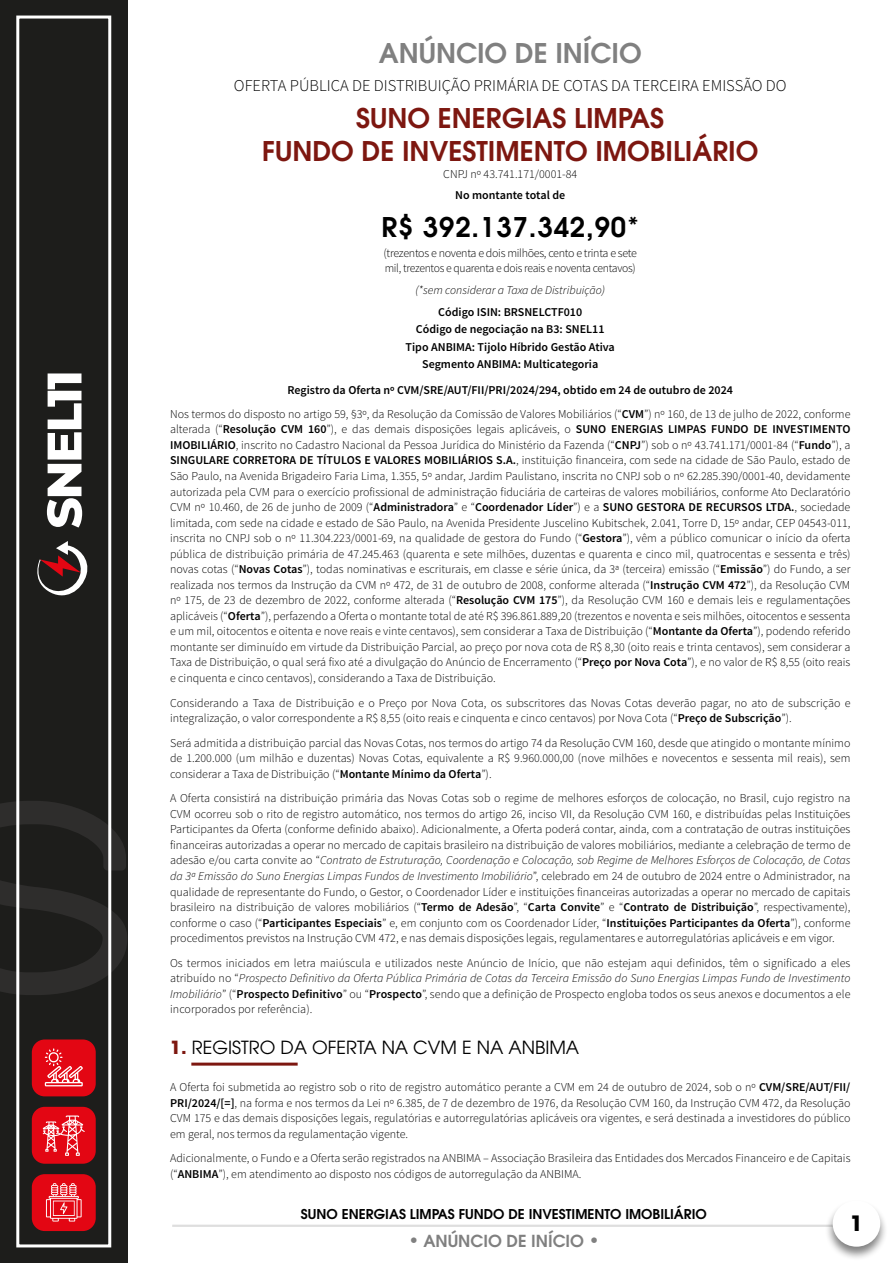
<style>
.page{position:relative;width:893px;height:1263px;background:#fff}
.page>*{position:absolute;margin:0;border:0;box-sizing:border-box;transform-origin:0 0}
.t1{font:600 27px/33px "ITC Avant Garde Pro";color:#7d1710;text-align:center}
.t2{font:600 27px "ITC Avant Garde Pro";letter-spacing:.035em;color:#000}
.t3{font:600 27px "ITC Avant Garde Pro";color:#808080}
.t4{font:700 21px "ITC Avant Garde Pro";color:#000}
.t5{font:18px "ITC Avant Garde Pro";color:#000}
.t6{font:300 16.5px "Source Sans Pro";color:#000}
.t7{font:600 16.5px "ITC Avant Garde Pro";color:#808080}
.t8{font:600 13.5px "ITC Avant Garde Pro";color:#000}
.t9{font:300 12px/15.6px "Source Sans Pro";color:#000;text-align:justify}
.t10{font:600 12px/17.4px "Source Sans Pro";color:#000;text-align:center}
.t11{font:300 12px/15.6px "Source Sans Pro";letter-spacing:-.025em;color:#000}
.t12{font:italic 300 12px "Source Sans Pro";color:#000}
.s1{font-weight:600}
.s2{font-style:italic}
.s3{font-weight:700;color:#7d1710}
.s4{font-size:18px}
</style>
<div class="page">
<div style="left:0;top:0;width:128px;height:1263px;background:#1d1d1b"></div>
<svg style="left:0;top:801px;width:127px;height:194px"></svg>
<div style="left:16px;top:16px;width:95px;height:1231px;border:3px solid #fff"></div>
<div style="left:32px;top:1039px;width:64px;height:57px;background:#e30613;border-radius:13px"></div>
<svg style="left:45px;top:1048px;width:38px;height:38px"></svg>
<div style="left:32px;top:1107px;width:64px;height:57px;background:#e30613;border-radius:13px"></div>
<svg style="left:43px;top:1115px;width:42px;height:41px"></svg>
<div style="left:32px;top:1174px;width:64px;height:57px;background:#e30613;border-radius:13px"></div>
<svg style="left:46px;top:1183px;width:36px;height:39px"></svg>
<svg style="left:47px;top:373px;width:35px;height:154px"></svg>
<svg style="left:37px;top:541px;width:51px;height:55px"></svg>
<hr style="left:172px;top:1225px;width:666px;height:2px;background:#ccc">
<div style="left:825px;top:1199px;width:63px;height:62px;background:#000;opacity:.5"></div>
<div style="left:833px;top:1200px;width:47px;height:47px;background:#fff;border-radius:50%"></div>
<hr style="left:191px;top:1062px;width:107px;height:3px;background:#7d1710">
<h1 class="t3" style="left:379px;top:35px;width:264px">ANÚNCIO DE INÍCIO</h1>
<h3 class="t6" style="left:234px;top:75px;width:554px">OFERTA PÚBLICA DE DISTRIBUIÇÃO PRIMÁRIA DE COTAS DA TERCEIRA EMISSÃO DO</h3>
<h1 class="t1" style="left:262px;top:101px;width:498px">SUNO ENERGIAS LIMPAS<br>FUNDO DE INVESTIMENTO IMOBILIÁRIO</h1>
<p class="t9" style="left:443px;top:167px;width:135px">CNPJ nº 43.741.171/0001-84</p>
<p class="t10" style="left:455px;top:187px;width:112px">No montante total de</p>
<h1 class="t2" style="left:381px;top:209px;width:259px">R$ 392.137.342,90*</h1>
<p class="t11" style="left:384px;top:245px;width:255px">(trezentos e noventa e dois milhões, cento e trinta e sete mil, trezentos e quarenta e dois reais e noventa centavos)</p>
<p class="t12" style="left:415px;top:283px;width:191px">(*sem considerar a Taxa de Distribuição)</p>
<p class="t10" style="left:406px;top:303px;width:211px">Código ISIN: BRSNELCTF010<br>Código de negociação na B3: SNEL11<br>Tipo ANBIMA: Tijolo Híbrido Gestão Ativa Segmento ANBIMA: Multicategoria</p>
<p class="t9" style="left:170px;top:378px;width:682px;line-height:24px;text-align:center"><span class="s1">Registro da Oferta nº CVM/SRE/AUT/FII/PRI/2024/294, obtido em 24 de outubro de 2024<br></span>Nos termos do disposto no artigo 59, §3º, da Resolução da Comissão de Valores Mobiliários (“<span class="s1">CVM</span>”) nº 160, de 13 de julho de 2022, conforme</p>
<p class="t9" style="left:170px;top:422px;width:682px">alterada (“<span class="s1">Resolução CVM 160</span>”), e das demais disposições legais aplicáveis, o <span class="s1">SUNO ENERGIAS LIMPAS FUNDO DE INVESTIMENTO IMOBILIÁRIO</span>, inscrito no Cadastro Nacional da Pessoa Jurídica do Ministério da Fazenda (“<span class="s1">CNPJ</span>”) sob o nº 43.741.171/0001-84 (“<span class="s1">Fundo</span>”), a <span class="s1">SINGULARE CORRETORA DE TÍTULOS E VALORES MOBILIÁRIOS S.A.</span>, instituição financeira, com sede na cidade de São Paulo, estado de São Paulo, na Avenida Brigadeiro Faria Lima, 1.355, 5º andar, Jardim Paulistano, inscrita no CNPJ sob o nº 62.285.390/0001-40, devidamente autorizada pela CVM para o exercício profissional de administração fiduciária de carteiras de valores mobiliários, conforme Ato Declaratório CVM nº 10.460, de 26 de junho de 2009 (“<span class="s1">Administradora</span>” e “<span class="s1">Coordenador Líder</span>”) e a <span class="s1">SUNO GESTORA DE RECURSOS LTDA.</span>, sociedade limitada, com sede na cidade e estado de São Paulo, na Avenida Presidente Juscelino Kubitschek, 2.041, Torre D, 15º andar, CEP 04543-011, inscrita no CNPJ sob o nº 11.304.223/0001-69, na qualidade de gestora do Fundo (“<span class="s1">Gestora</span>”), vêm a público comunicar o início da oferta pública de distribuição primária de 47.245.463 (quarenta e sete milhões, duzentas e quarenta e cinco mil, quatrocentas e sessenta e três) novas cotas (“<span class="s1">Novas Cotas</span>”), todas nominativas e escriturais, em classe e série única, da 3ª (terceira) emissão (“<span class="s1">Emissão</span>”) do Fundo, a ser realizada nos termos da Instrução da CVM nº 472, de 31 de outubro de 2008, conforme alterada (“<span class="s1">Instrução CVM 472</span>”), da Resolução CVM nº 175, de 23 de dezembro de 2022, conforme alterada (“<span class="s1">Resolução CVM 175</span>”), da Resolução CVM 160 e demais leis e regulamentações aplicáveis (“<span class="s1">Oferta</span>”), perfazendo a Oferta o montante total de até R$ 396.861.889,20 (trezentos e noventa e seis milhões, oitocentos e sessenta e um mil, oitocentos e oitenta e nove reais e vinte centavos), sem considerar a Taxa de Distribuição (“<span class="s1">Montante da Oferta</span>”), podendo referido montante ser diminuído em virtude da Distribuição Parcial, ao preço por nova cota de R$ 8,30 (oito reais e trinta centavos), sem considerar a Taxa de Distribuição, o qual será fixo até a divulgação do Anúncio de Encerramento (“<span class="s1">Preço por Nova Cota</span>”), e no valor de R$ 8,55 (oito reais e cinquenta e cinco centavos), considerando a Taxa de Distribuição.</p>
<p class="t9" style="left:170px;top:695px;width:682px">Considerando a Taxa de Distribuição e o Preço por Nova Cota, os subscritores das Novas Cotas deverão pagar, no ato de subscrição e integralização, o valor correspondente a R$ 8,55 (oito reais e cinquenta e cinco centavos) por Nova Cota (“<span class="s1">Preço de Subscrição</span>”).</p>
<p class="t9" style="left:170px;top:735px;width:682px">Será admitida a distribuição parcial das Novas Cotas, nos termos do artigo 74 da Resolução CVM 160, desde que atingido o montante mínimo de 1.200.000 (um milhão e duzentas) Novas Cotas, equivalente a R$ 9.960.000,00 (nove milhões e novecentos e sessenta mil reais), sem considerar a Taxa de Distribuição (“<span class="s1">Montante Mínimo da Oferta</span>”).</p>
<p class="t9" style="left:170px;top:790px;width:682px">A Oferta consistirá na distribuição primária das Novas Cotas sob o regime de melhores esforços de colocação, no Brasil, cujo registro na CVM ocorreu sob o rito de registro automático, nos termos do artigo 26, inciso VII, da Resolução CVM 160, e distribuídas pelas Instituições Participantes da Oferta (conforme definido abaixo). Adicionalmente, a Oferta poderá contar, ainda, com a contratação de outras instituições financeiras autorizadas a operar no mercado de capitais brasileiro na distribuição de valores mobiliários, mediante a celebração de termo de adesão e/ou carta convite ao “<span class="s2">Contrato de Estruturação, Coordenação e Colocação, sob Regime de Melhores Esforços de Colocação, de Cotas da 3ª Emissão do Suno Energias Limpas Fundos de Investimento Imobiliário</span>”, celebrado em 24 de outubro de 2024 entre o Administrador, na qualidade de representante do Fundo, o Gestor, o Coordenador Líder e instituições financeiras autorizadas a operar no mercado de capitais brasileiro na distribuição de valores mobiliários (“<span class="s1">Termo de Adesão</span>”, “<span class="s1">Carta Convite</span>” e “<span class="s1">Contrato de Distribuição</span>”, respectivamente), conforme o caso (“<span class="s1">Participantes Especiais</span>” e, em conjunto com os Coordenador Líder, “<span class="s1">Instituições Participantes da Oferta</span>”), conforme procedimentos previstos na Instrução CVM 472, e nas demais disposições legais, regulamentares e autorregulatórias aplicáveis e em vigor.</p>
<p class="t9" style="left:170px;top:955px;width:682px">Os termos iniciados em letra maiúscula e utilizados neste Anúncio de Início, que não estejam aqui definidos, têm o significado a eles atribuído no “<span class="s2">Prospecto Definitivo da Oferta Pública Primária de Cotas da Terceira Emissão do Suno Energias Limpas Fundo de Investimento Imobiliário</span>” (“<span class="s1">Prospecto Definitivo</span>” ou “<span class="s1">Prospecto</span>”, sendo que a definição de Prospecto engloba todos os seus anexos e documentos a ele incorporados por referência).</p>
<h3 class="t5" style="left:170px;top:1036px;width:411px"><span class="s3">1.</span> REGISTRO DA OFERTA NA CVM E NA ANBIMA</h3>
<p class="t9" style="left:170px;top:1079px;width:682px">A Oferta foi submetida ao registro sob o rito de registro automático perante a CVM em 24 de outubro de 2024, sob o nº <span class="s1">CVM/SRE/AUT/FII/ PRI/2024/[=]</span>, na forma e nos termos da Lei nº 6.385, de 7 de dezembro de 1976, da Resolução CVM 160, da Instrução CVM 472, da Resolução CVM 175 e das demais disposições legais, regulatórias e autorregulatórias aplicáveis ora vigentes, e será destinada a investidores do público em geral, nos termos da regulamentação vigente.</p>
<p class="t9" style="left:170px;top:1151px;width:682px">Adicionalmente, o Fundo e a Oferta serão registrados na ANBIMA – Associação Brasileira das Entidades dos Mercados Financeiro e de Capitais (“<span class="s1">ANBIMA</span>”), em atendimento ao disposto nos códigos de autorregulação da ANBIMA.</p>
<p class="t8" style="left:301px;top:1205px;width:407px">SUNO ENERGIAS LIMPAS FUNDO DE INVESTIMENTO IMOBILIÁRIO</p>
<h3 class="t7" style="left:408px;top:1230px;width:193px"><span class="s4">•</span> ANÚNCIO DE INÍCIO <span class="s4">•</span></h3>
<h2 class="t4" style="left:850px;top:1209px;width:14px">1</h2>
</div>
